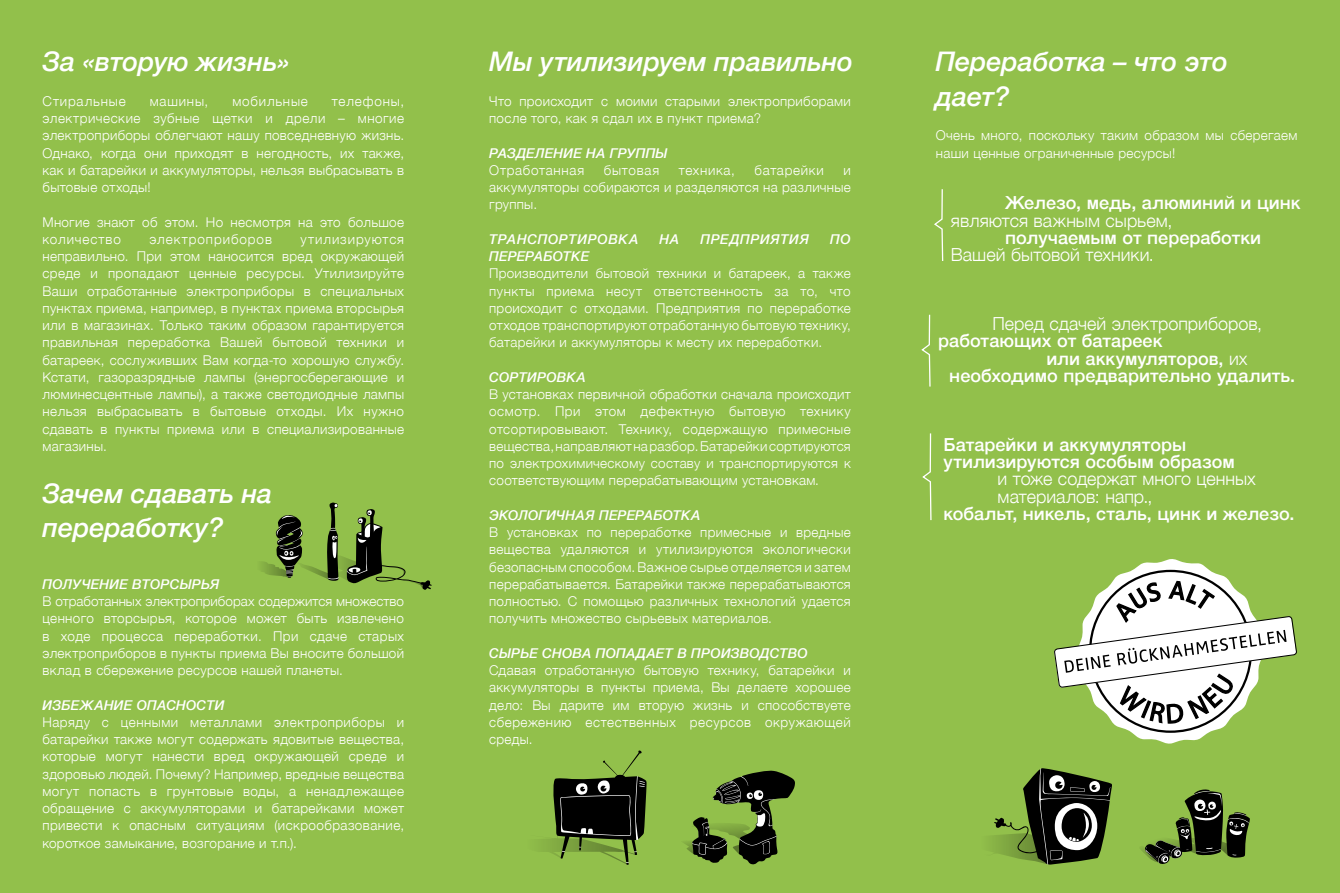
<style>
.page{position:relative;width:1340px;height:893px;background:#fff}
.page>*{position:absolute;margin:0;border:0;box-sizing:border-box;transform-origin:0 0}
.t1{font:italic 500 27px/34.5px "Helvetica Neue";color:#fff}
.t2{font:500 18px/17.2px "Helvetica Neue";color:#fff}
.t3{font:300 18px/17.2px "Helvetica Neue";color:#fff}
.t4{font:300 13.5px/17.2px "Helvetica Neue";letter-spacing:.02em;color:#fff;text-align:justify}
.t5{font:italic 500 13.5px "Helvetica Neue";letter-spacing:.015em;color:#fff}
.t6{font:300 13.5px "Helvetica Neue";letter-spacing:.05em;color:#fff}
.t7{font:300 13.5px "Helvetica Neue";letter-spacing:.06em;color:#fff}
.t8{font:300 13.5px "Helvetica Neue";letter-spacing:.07em;color:#fff}
.t9{font:italic 500 13.5px "Helvetica Neue";letter-spacing:.045em;color:#fff}
.t10{font:italic 500 13.5px "Helvetica Neue";letter-spacing:.05em;color:#fff}
.s1{font-weight:300}
</style>
<div class="page">
<div style="left:0;top:0;width:1339px;height:893px;background:#92c04b"></div>
<svg style="left:934px;top:189px;width:10px;height:72px"></svg>
<svg style="left:261px;top:503px;width:171px;height:87px"></svg>
<svg style="left:921px;top:314px;width:10px;height:73px"></svg>
<svg style="left:922px;top:433px;width:10px;height:88px"></svg>
<svg style="left:992px;top:768px;width:119px;height:97px"></svg>
<svg style="left:1140px;top:789px;width:109px;height:75px"></svg>
<svg style="left:683px;top:770px;width:112px;height:95px"></svg>
<svg style="left:541px;top:750px;width:105px;height:115px"></svg>
<svg style="left:1054px;top:559px;width:242px;height:185px"></svg>
<h1 class="t1" style="left:43px;top:43px;width:249px">За «вторую жизнь»</h1>
<h1 class="t1" style="left:489px;top:43px;width:365px">Мы утилизируем правильно</h1>
<h1 class="t1" style="left:935px;top:43px;width:294px">Переработка – что это дает?</h1>
<p class="t7" style="left:43px;top:90px;width:85px">Стиральные</p>
<p class="t4" style="left:150px;top:92px;width:60px">машины,</p>
<p class="t7" style="left:232px;top:90px;width:77px">мобильные</p>
<p class="t4" style="left:489px;top:92px;width:363px">Что происходит с моими старыми электроприборами после того, как я сдал их в пункт приема?</p>
<p class="t5" style="left:489px;top:141px;width:180px">РАЗДЕЛЕНИЕ НА ГРУППЫ</p>
<p class="t6" style="left:489px;top:159px;width:97px">Отработанная</p>
<p class="t6" style="left:604px;top:159px;width:57px">бытовая</p>
<p class="t6" style="left:679px;top:159px;width:57px">техника,</p>
<p class="t6" style="left:754px;top:159px;width:71px">батарейки</p>
<p class="t4" style="left:43px;top:92px;width:363px;text-indent:289px">телефоны, электрические зубные щетки и дрели – многие электроприборы облегчают нашу повседневную жизнь.<br>Однако, когда они приходят в негодность, их также, как и батарейки и аккумуляторы, нельзя выбрасывать в бытовые отходы!</p>
<p class="t4" style="left:43px;top:212px;width:363px">Многие знают об этом. Но несмотря на это большое количество</p>
<p class="t4" style="left:935px;top:126px;width:363px">Очень много, поскольку таким образом мы сберегаем наши ценные ограниченные ресурсы!</p>
<p class="t4" style="left:489px;top:161px;width:363px;text-indent:354px">и аккумуляторы собираются и разделяются на различные группы.</p>
<p class="t9" style="left:489px;top:227px;width:150px">ТРАНСПОРТИРОВКА</p>
<p class="t5" style="left:659px;top:227px;width:21px">НА</p>
<p class="t10" style="left:700px;top:227px;width:110px">ПРЕДПРИЯТИЯ</p>
<p class="t5" style="left:830px;top:227px;width:22px">ПО</p>
<p class="t5" style="left:489px;top:245px;width:102px">ПЕРЕРАБОТКЕ</p>
<p class="t4" style="left:489px;top:264px;width:363px">Производители бытовой техники и батареек, а также пункты приема несут ответственность за то, что происходит с отходами. Предприятия по переработке отходов транспортируют отработанную бытовую технику, батарейки и аккумуляторы к месту их переработки.</p>
<p class="t5" style="left:489px;top:365px;width:98px">СОРТИРОВКА</p>
<p class="t4" style="left:489px;top:385px;width:363px">В установках первичной обработки сначала происходит осмотр. При этом дефектную бытовую технику отсортировывают. Технику, содержащую примесные вещества, направляют на разбор. Батарейки сортируются по электрохимическому составу и транспортируются к соответствующим перерабатывающим установкам.</p>
<p class="t5" style="left:489px;top:504px;width:213px">ЭКОЛОГИЧНАЯ ПЕРЕРАБОТКА</p>
<p class="t4" style="left:489px;top:523px;width:363px">В установках по переработке примесные и вредные вещества удаляются и утилизируются экологически безопасным способом. Важное сырье отделяется и затем перерабатывается. Батарейки также перерабатываются полностью. С помощью различных технологий удается получить множество сырьевых материалов.</p>
<p class="t5" style="left:489px;top:642px;width:320px">СЫРЬЕ СНОВА ПОПАДАЕТ В ПРОИЗВОДСТВО</p>
<p class="t4" style="left:489px;top:661px;width:363px">Сдавая отработанную бытовую технику, батарейки и аккумуляторы в пункты приема, Вы делаете хорошее дело: Вы дарите им вторую жизнь и способствуете сбережению естественных ресурсов окружающей среды.</p>
<h2 class="t2" style="left:1005px;top:193px;width:297px">Железо, медь, алюминий и цинк</h2>
<h2 class="t3" style="left:951px;top:210px;width:223px">являются важным сырьем,</h2>
<h2 class="t2" style="left:1005px;top:228px;width:258px">получаемым от переработки</h2>
<h2 class="t3" style="left:951px;top:245px;width:204px">Вашей бытовой техники.</h2>
<p class="t8" style="left:149px;top:228px;width:124px">электроприборов</p>
<p class="t4" style="left:43px;top:230px;width:363px;text-indent:258px">утилизируются неправильно. При этом наносится вред окружающей среде и пропадают ценные ресурсы. Утилизируйте Ваши отработанные электроприборы в специальных пунктах приема, например, в пунктах приема вторсырья или в магазинах. Только таким образом гарантируется правильная переработка Вашей бытовой техники и батареек, сослуживших Вам когда-то хорошую службу.<br>Кстати, газоразрядные лампы (энергосберегающие и люминесцентные лампы), а также светодиодные лампы нельзя выбрасывать в бытовые отходы. Их нужно сдавать в пункты приема или в специализированные магазины.</p>
<h2 class="t3" style="left:992px;top:314px;width:271px">Перед сдачей электроприборов,</h2>
<h2 class="t2" style="left:938px;top:331px;width:225px">работающих от батареек</h2>
<h2 class="t2" style="left:1046px;top:349px;width:203px">или аккумуляторов, <span class="s1">их</span></h2>
<h2 class="t2" style="left:949px;top:366px;width:347px">необходимо предварительно удалить.</h2>
<h2 class="t2" style="left:943px;top:435px;width:293px">Батарейки и аккумуляторы утилизируются особым образом</h2>
<h2 class="t3" style="left:997px;top:469px;width:260px">и тоже содержат много ценных материалов: напр.,</h2>
<h2 class="t2" style="left:943px;top:504px;width:352px">кобальт, никель, сталь, цинк и железо.</h2>
<h1 class="t1" style="left:43px;top:474px;width:231px">Зачем сдавать на переработку?</h1>
<p class="t5" style="left:43px;top:572px;width:178px">ПОЛУЧЕНИЕ ВТОРСЫРЬЯ</p>
<p class="t4" style="left:43px;top:592px;width:363px">В отработанных электроприборах содержится множество ценного вторсырья, которое может быть извлечено в ходе процесса переработки. При сдаче старых электроприборов в пункты приема Вы вносите большой вклад в сбережение ресурсов нашей планеты.</p>
<p class="t5" style="left:43px;top:693px;width:183px">ИЗБЕЖАНИЕ ОПАСНОСТИ</p>
<p class="t4" style="left:43px;top:713px;width:363px">Наряду с ценными металлами электроприборы и батарейки также могут содержать ядовитые вещества, которые могут нанести вред окружающей среде и здоровью людей. Почему? Например, вредные вещества могут попасть в грунтовые воды, а ненадлежащее обращение с аккумуляторами и батарейками может привести к опасным ситуациям (искрообразование, короткое замыкание, возгорание и т.п.).</p>
</div>
